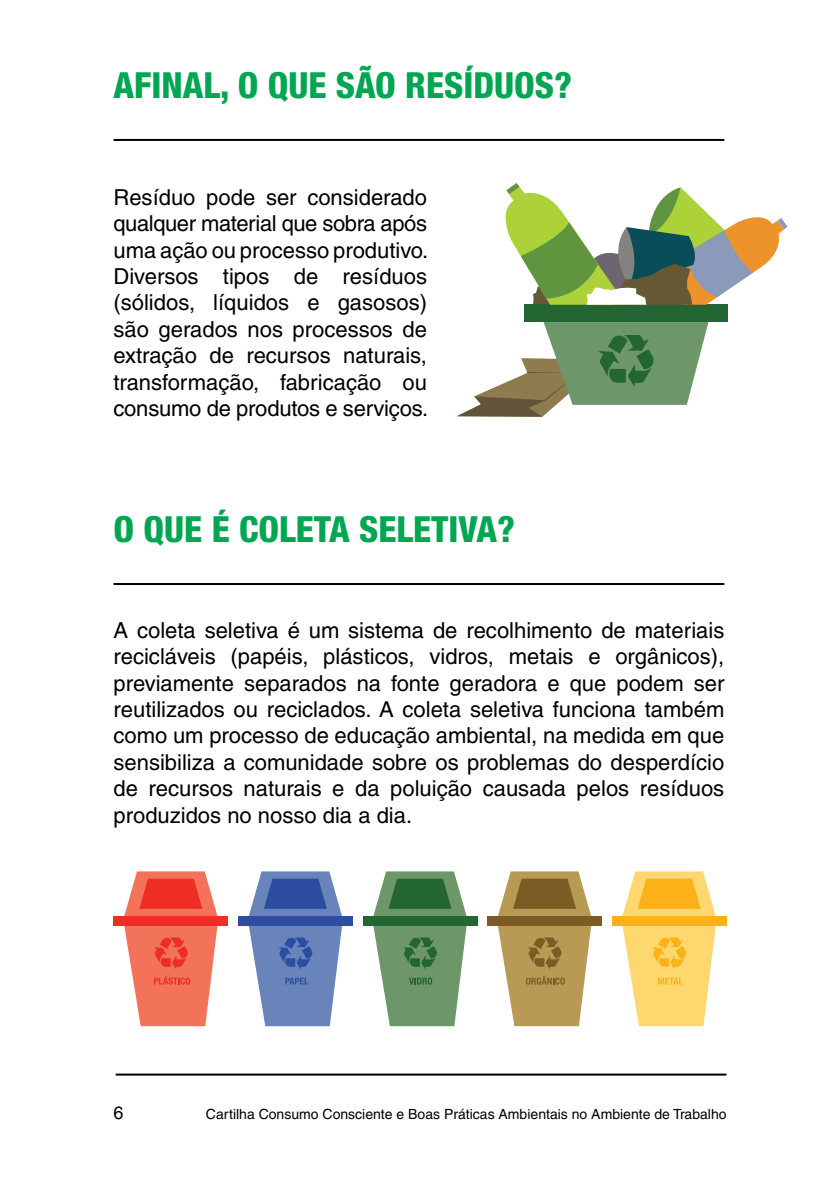
<style>
.page{position:relative;width:840px;height:1191px;background:#fff}
.page>*{position:absolute;margin:0;border:0;box-sizing:border-box;transform-origin:0 0}
.titulo_1{font:800 condensed 36px "Helvetica Neue LT Std";color:#00a651}
.texto_padrao{font:22px/26.4px "Helvetica";color:#000;text-align:justify}
.t1{font:18px "Helvetica";color:#000}
.t2{font:14px "Helvetica";color:#000}
</style>
<div class="page">
<div style="left:524px;top:305px;width:203px;height:17px;background:#236533"></div>
<svg style="left:505px;top:183px;width:282px;height:122px"></svg>
<svg style="left:457px;top:322px;width:251px;height:95px"></svg>
<hr style="left:116px;top:1073px;width:610px;height:2px;background:#000">
<hr style="left:113px;top:139px;width:611px;height:2px;background:#000">
<hr style="left:113px;top:583px;width:611px;height:2px;background:#000">
<div style="left:113px;top:916px;width:115px;height:10px;background:#ee2e24"></div>
<svg style="left:124px;top:871px;width:93px;height:45px;background:#f26b5c"></svg>
<div style="left:238px;top:916px;width:114px;height:10px;background:#2d4ea0"></div>
<svg style="left:249px;top:871px;width:93px;height:45px;background:#667fba"></svg>
<div style="left:362px;top:916px;width:115px;height:10px;background:#236533"></div>
<svg style="left:373px;top:871px;width:93px;height:45px;background:#649269"></svg>
<div style="left:487px;top:916px;width:114px;height:10px;background:#7c5c24"></div>
<svg style="left:498px;top:871px;width:92px;height:45px;background:#aa8e58"></svg>
<div style="left:611px;top:916px;width:115px;height:10px;background:#fcb119"></div>
<svg style="left:622px;top:871px;width:93px;height:45px;background:#fdcd61"></svg>
<svg style="left:124px;top:926px;width:93px;height:100px;background:#f4826f"></svg>
<svg style="left:249px;top:926px;width:93px;height:100px;background:#7c92c3"></svg>
<svg style="left:373px;top:926px;width:93px;height:100px;background:#7ea37c"></svg>
<svg style="left:498px;top:926px;width:92px;height:100px;background:#bea46a"></svg>
<svg style="left:622px;top:926px;width:93px;height:100px;background:#feda7f"></svg>
<p class="titulo_1" style="left:113px;top:63px;width:460px">AFINAL, O QUE SÃO RESÍDUOS?</p>
<p class="texto_padrao" style="left:113px;top:184px;width:316px">Resíduo pode ser considerado qualquer material que sobra após uma ação ou processo produtivo.<br>Diversos tipos de resíduos (sólidos, líquidos e gasosos) são gerados nos processos de extração de recursos naturais, transformação, fabricação ou consumo de produtos e serviços.</p>
<p class="titulo_1" style="left:113px;top:507px;width:403px">O QUE É COLETA SELETIVA?</p>
<p class="texto_padrao" style="left:113px;top:617px;width:612px">A coleta seletiva é um sistema de recolhimento de materiais recicláveis (papéis, plásticos, vidros, metais e orgânicos), previamente separados na fonte geradora e que podem ser reutilizados ou reciclados. A coleta seletiva funciona também como um processo de educação ambiental, na medida em que sensibiliza a comunidade sobre os problemas do desperdício de recursos naturais e da poluição causada pelos resíduos produzidos no nosso dia a dia.</p>
<p class="t1" style="left:113px;top:1102px;width:12px">6</p>
<p class="t2" style="left:206px;top:1105px;width:522px">Cartilha Consumo Consciente e Boas Práticas Ambientais no Ambiente de Trabalho</p>
</div>
